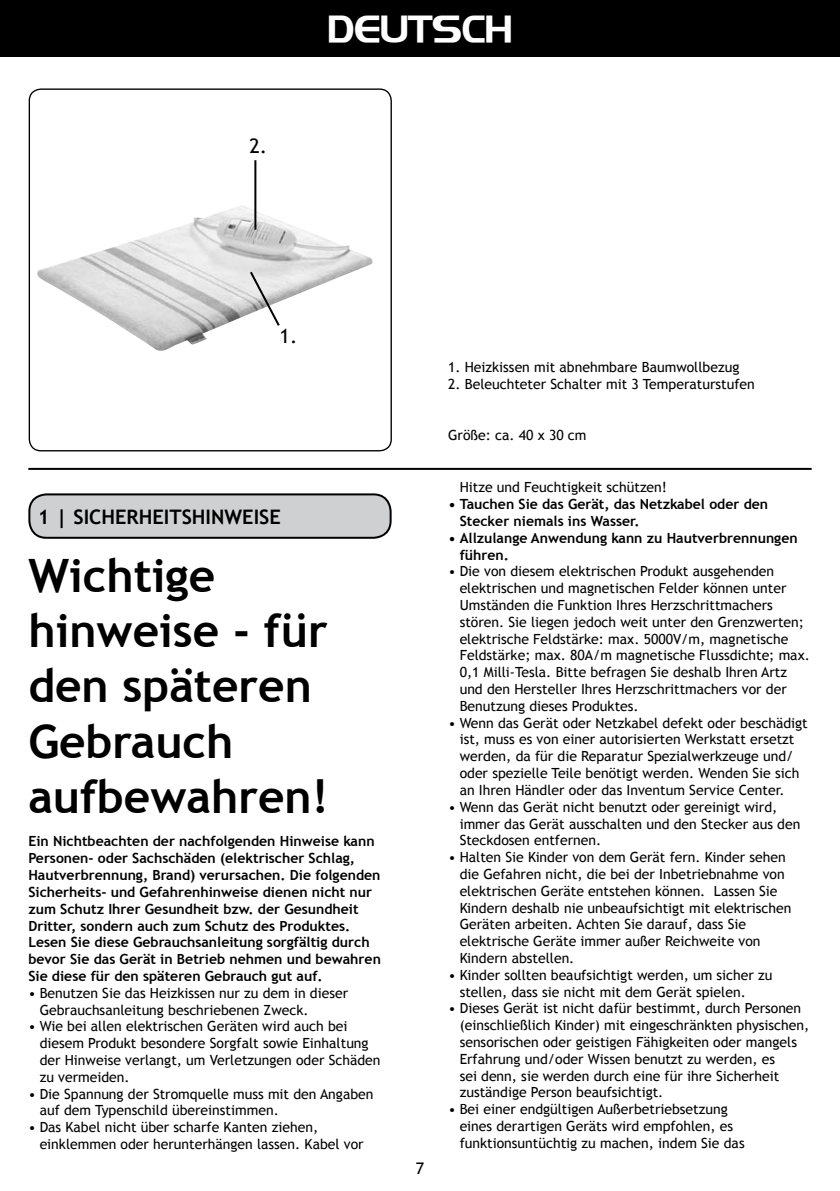
<style>
.page{position:relative;width:840px;height:1191px;background:#fff}
.page>*{position:absolute;margin:0;border:0;box-sizing:border-box;transform-origin:0 0}
.t1{font:700 46px/55.2px "Trebuchet MS";color:#000}
.t2{font:36px "Longview";color:#fff}
.t3{font:700 20px "Trebuchet MS";color:#000}
.t4{font:20px "Trebuchet MS";color:#000}
.t5{font:16px "Trebuchet MS";color:#000}
.t6{font:14px/16.8px "Trebuchet MS";color:#000}
.t7{font:700 14px/16.8px "Trebuchet MS";color:#000}
</style>
<div class="page">
<div style="left:0;top:0;width:839px;height:57px;background:#000"></div>
<hr style="left:28px;top:468px;width:783px;height:2px;background:#000">
<div style="left:29px;top:494px;width:361px;height:44px;background:#cfd0d1;border-radius:17px"></div>
<div style="left:28px;top:493px;width:363px;height:46px;border:2px solid #000;border-radius:17px"></div>
<img style="left:37px;top:204px;width:336px;height:147px">
<div style="left:29px;top:88px;width:362px;height:363px;border:1px solid #000;border-radius:12px"></div>
<svg style="left:248px;top:269px;width:33px;height:59px"></svg>
<hr style="left:254px;top:160px;width:2px;height:70px;background:#000">
<h3 class="t4" style="left:249px;top:134px;width:19px">2.</h3>
<h2 class="t2" style="left:327px;top:7px;width:186px">DEUTSCH</h2>
<h3 class="t4" style="left:279px;top:324px;width:19px">1.</h3>
<p class="t6" style="left:448px;top:359px;width:292px">1. Heizkissen mit abnehmbare Baumwollbezug</p>
<p class="t6" style="left:448px;top:376px;width:308px">2. Beleuchteter Schalter mit 3 Temperaturstufen</p>
<p class="t6" style="left:448px;top:426px;width:140px">Größe: ca. 40 x 30 cm</p>
<h3 class="t3" style="left:38px;top:504px;width:125px">1 | SICHERHEITS</h3>
<h3 class="t3" style="left:192px;top:504px;width:26px">HINWEISE</h3>
<h1 class="t1" style="left:28px;top:548px;width:301px">Wichtige hinweise - für den späteren<br>Gebrauch aufbewahren!</h1>
<p class="t7" style="left:28px;top:833px;width:354px">Ein Nichtbeachten der nachfolgenden Hinweise kann Personen- oder Sachschäden (elektrischer Schlag, Hautverbrennung, Brand) verursachen. Die folgenden Sicherheits- und Gefahrenhinweise dienen nicht nur zum Schutz Ihrer Gesundheit bzw. der Gesundheit Dritter, sondern auch zum Schutz des Produktes.<br>Lesen Sie diese Gebrauchsanleitung sorgfältig durch bevor Sie das Gerät in Betrieb nehmen und bewahren Sie diese für den späteren Gebrauch gut auf.</p>
<p class="t6" style="left:40px;top:984px;width:310px;text-indent:-11px">• Benutzen Sie das Heizkissen nur zu dem in dieser<br>Gebrauchsanleitung beschriebenen Zweck.</p>
<p class="t6" style="left:40px;top:1018px;width:342px;text-indent:-11px">• Wie bei allen elektrischen Geräten wird auch bei diesem Produkt besondere Sorgfalt sowie Einhaltung der Hinweise verlangt, um Verletzungen oder Schäden zu vermeiden.</p>
<p class="t6" style="left:40px;top:1085px;width:335px;text-indent:-11px">• Die Spannung der Stromquelle muss mit den Angaben auf dem Typenschild übereinstimmen.</p>
<p class="t6" style="left:40px;top:1119px;width:325px;text-indent:-11px">• Das Kabel nicht über scharfe Kanten ziehen, einklemmen oder herunterhängen lassen. Kabel vor</p>
<p class="t5" style="left:415px;top:1159px;width:10px">7</p>
<p class="t6" style="left:459px;top:479px;width:209px">Hitze und Feuchtigkeit schützen!</p>
<p class="t7" style="left:448px;top:496px;width:321px">• Tauchen Sie das Gerät, das Netzkabel oder den<br>Stecker niemals ins Wasser.</p>
<p class="t7" style="left:459px;top:529px;width:339px;text-indent:-11px">• Allzulange Anwendung kann zu Hautverbrennungen führen.</p>
<p class="t6" style="left:459px;top:563px;width:351px;text-indent:-11px">• Die von diesem elektrischen Produkt ausgehenden elektrischen und magnetischen Felder können unter Umständen die Funktion Ihres Herzschrittmachers stören. Sie liegen jedoch weit unter den Grenzwerten; elektrische Feldstärke: max. 5000V/m, magnetische Feldstärke; max. 80A/m magnetische Flussdichte; max.<br>0,1 Milli-Tesla. Bitte befragen Sie deshalb Ihren Artz und den Hersteller Ihres Herzschrittmachers vor der Benutzung dieses Produktes.</p>
<p class="t6" style="left:459px;top:714px;width:349px;text-indent:-11px">• Wenn das Gerät oder Netzkabel defekt oder beschädigt ist, muss es von einer autorisierten Werkstatt ersetzt werden, da für die Reparatur Spezialwerkzeuge und/ oder spezielle Teile benötigt werden. Wenden Sie sich an Ihren Händler oder das Inventum Service Center.</p>
<p class="t6" style="left:459px;top:798px;width:342px;text-indent:-11px">• Wenn das Gerät nicht benutzt oder gereinigt wird, immer das Gerät ausschalten und den Stecker aus den<br>Steckdosen entfernen.</p>
<p class="t6" style="left:459px;top:849px;width:333px;text-indent:-11px">• Halten Sie Kinder von dem Gerät fern. Kinder sehen die Gefahren nicht, die bei der Inbetriebnahme von elektrischen Geräte entstehen können. Lassen Sie Kindern deshalb nie unbeaufsichtigt mit elektrischen Geräten arbeiten. Achten Sie darauf, dass Sie elektrische Geräte immer außer Reichweite von Kindern abstellen.</p>
<p class="t6" style="left:459px;top:966px;width:314px;text-indent:-11px">• Kinder sollten beaufsichtigt werden, um sicher zu stellen, dass sie nicht mit dem Gerät spielen.</p>
<p class="t6" style="left:459px;top:1000px;width:351px;text-indent:-11px">• Dieses Gerät ist nicht dafür bestimmt, durch Personen (einschließlich Kinder) mit eingeschränkten physischen, sensorischen oder geistigen Fähigkeiten oder mangels Erfahrung und/oder Wissen benutzt zu werden, es<br>sei denn, sie werden durch eine für ihre Sicherheit zuständige Person beaufsichtigt.</p>
<p class="t6" style="left:459px;top:1101px;width:286px;text-indent:-11px">• Bei einer endgültigen Außerbetriebsetzung eines derartigen Geräts wird empfohlen, es funktionsuntüchtig zu machen, indem Sie das</p>
</div>
